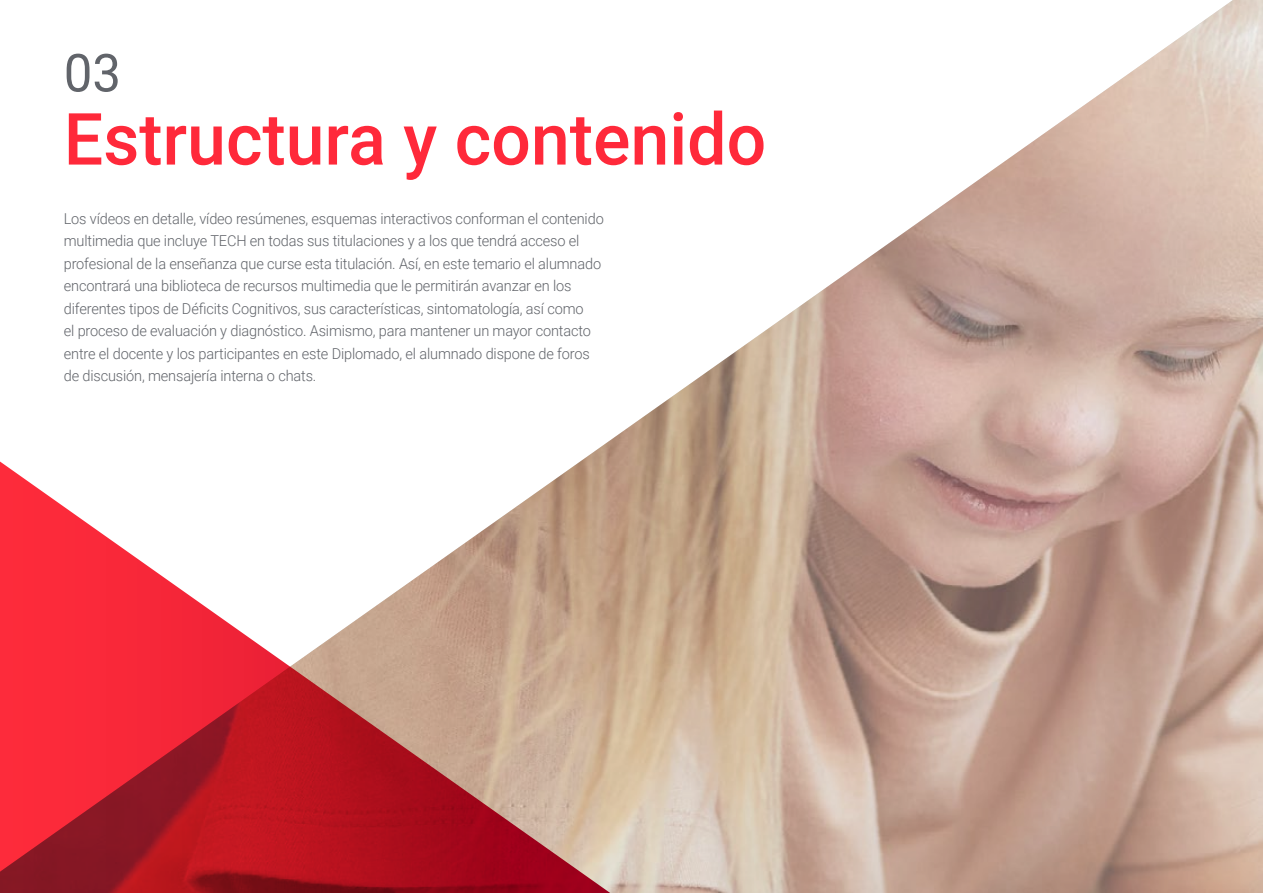
<style>
.page{position:relative;width:1263px;height:893px;background:#fff}
.page>*{position:absolute;margin:0;border:0;box-sizing:border-box;transform-origin:0 0}
.t1{font:500 72px "Roboto";color:#ff293a}
.t2{font:52.5px "Roboto";color:#61646a}
.t3{font:300 15px/22.5px "Roboto";letter-spacing:-.01em;color:#61646a}
</style>
<div class="page">
<img style="left:602px;top:0;width:661px;height:893px">
<svg style="left:0;top:446px;width:640px;height:447px"></svg>
<h2 class="t2" style="left:64px;top:36px;width:59px">03</h2>
<h1 class="t1" style="left:64px;top:89px;width:704px">Estructura y contenido</h1>
<p class="t3" style="left:64px;top:207px;width:541px">Los vídeos en detalle, vídeo resúmenes, esquemas interactivos conforman el contenido multimedia que incluye TECH en todas sus titulaciones y a los que tendrá acceso el profesional de la enseñanza que curse esta titulación. Así, en este temario el alumnado encontrará una biblioteca de recursos multimedia que le permitirán avanzar en los diferentes tipos de Déficits Cognitivos, sus características, sintomatología, así como<br>el proceso de evaluación y diagnóstico. Asimismo, para mantener un mayor contacto entre el docente y los participantes en este Diplomado, el alumnado dispone de foros de discusión, mensajería interna o chats.</p>
</div>
